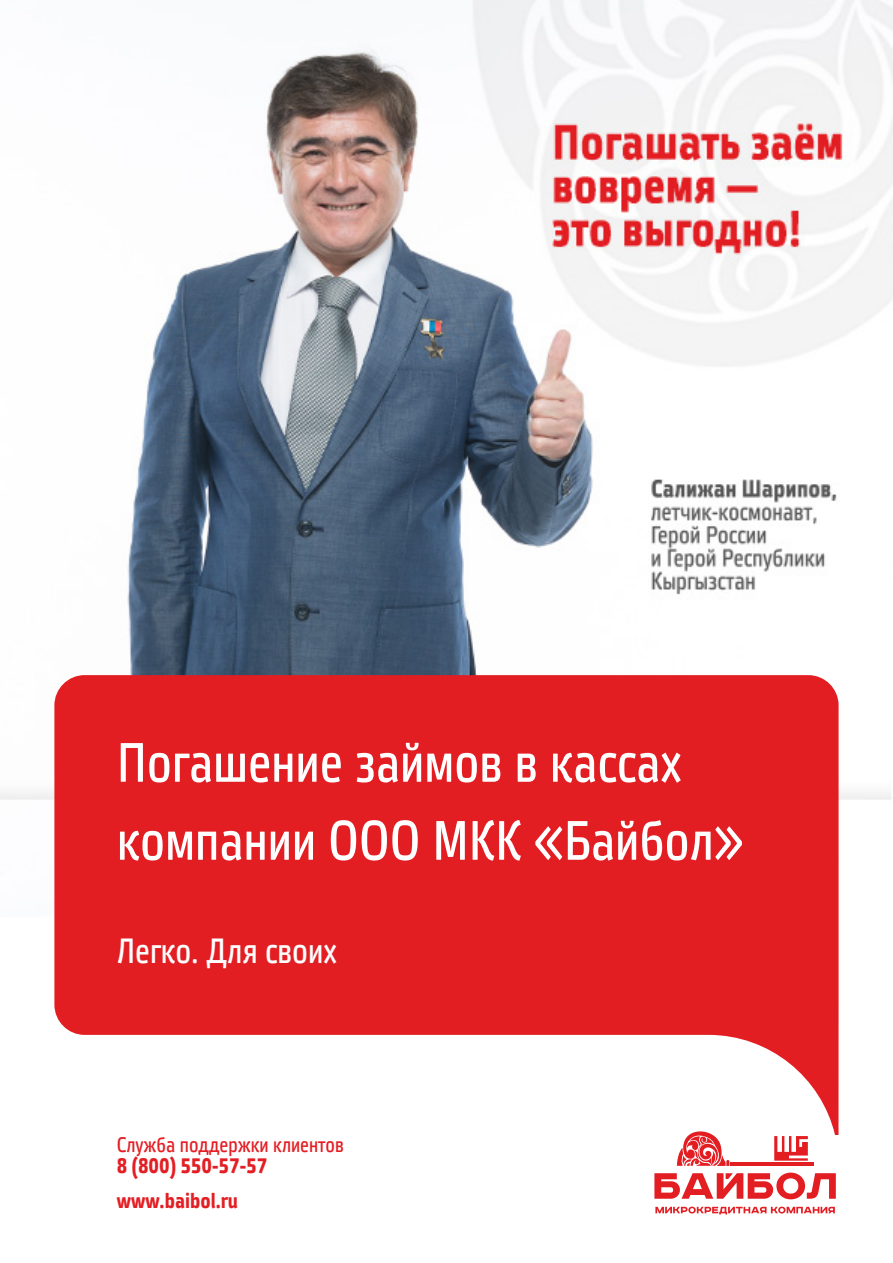
<style>
.page{position:relative;width:893px;height:1263px;background:#fff}
.page>*{position:absolute;margin:0;border:0;box-sizing:border-box;transform-origin:0 0}
.t1{font:55.5px/78px "Vida 22 Pro";color:#fff}
.t2{font:35.1px "Vida 22 Pro";color:#fdfdfd}
.t3{font:700 21px "Vida 22 Pro";color:#e31e24}
.t4{font:21px "Vida 22 Pro";color:#e31e24}
</style>
<div class="page">
<img style="left:0;top:0;width:893px;height:1215px">
<svg style="left:54px;top:675px;width:785px;height:460px;fill:#e31e23"></svg>
<svg style="left:774px;top:1136px;width:34px;height:25px"></svg>
<hr style="left:730px;top:1162px;width:84px;height:4px;background:#e31e23">
<svg style="left:654px;top:1172px;width:182px;height:27px"></svg>
<svg style="left:655px;top:1206px;width:180px;height:8px"></svg>
<svg style="left:677px;top:1126px;width:52px;height:40px"></svg>
<p class="t1" style="left:117px;top:721px;width:628px">Погашение займов в кассах компании ООО МКК «Байбол»</p>
<p class="t2" style="left:117px;top:925px;width:222px">Легко. Для своих</p>
<p class="t4" style="left:117px;top:1129px;width:229px">Cлужба поддержки клиентов</p>
<p class="t3" style="left:117px;top:1149px;width:152px">8 (800) 550-57-57</p>
<p class="t3" style="left:117px;top:1185px;width:123px">www.baibol.ru</p>
</div>
